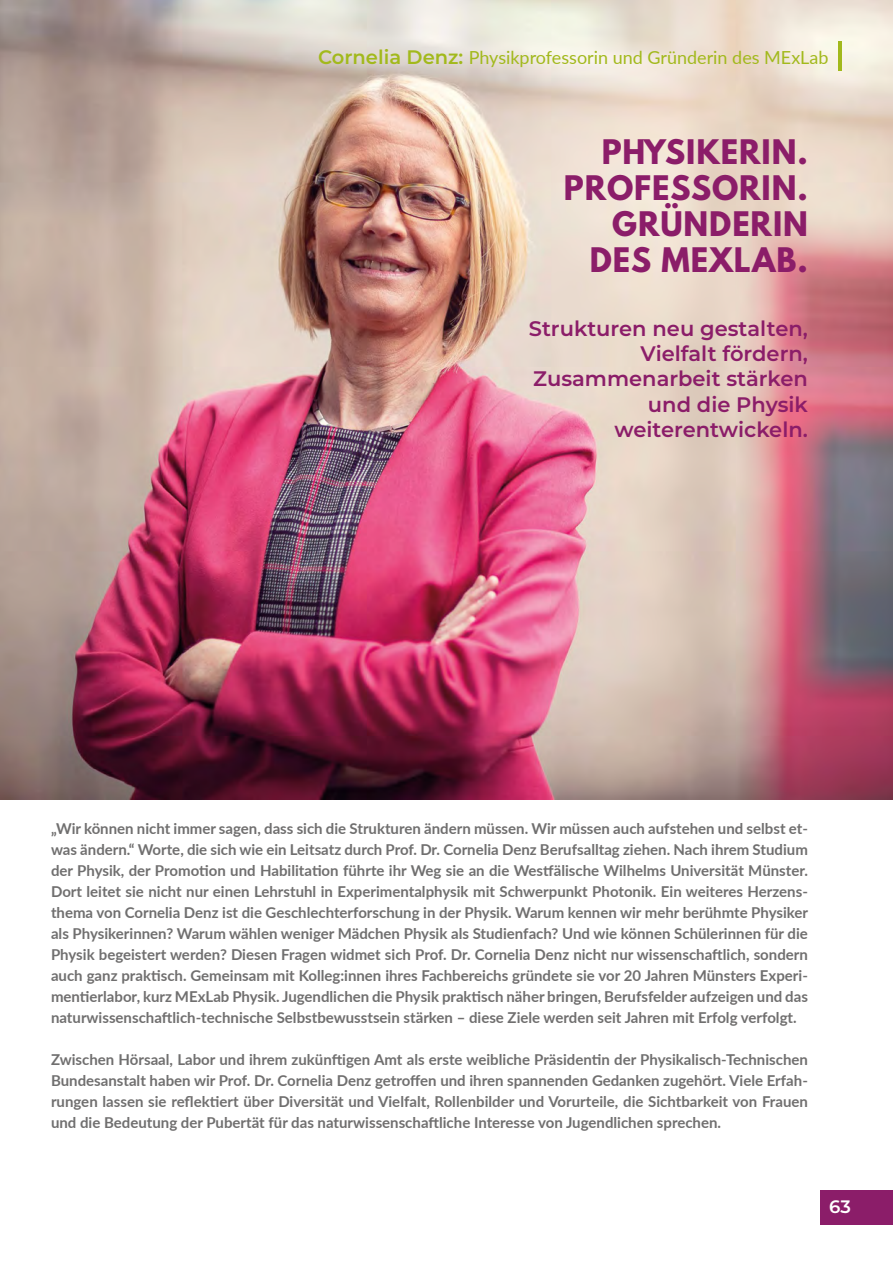
<style>
.page{position:relative;width:893px;height:1263px;background:#fff}
.page>*{position:absolute;margin:0;border:0;box-sizing:border-box;transform-origin:0 0}
.Brsch_Head_weiss{font:700 30px "League Spartan";letter-spacing:.03em;color:#8b1d69}
.Brsch_Head_Sub_weiss{font:600 21px "Montserrat";color:#8b1d69}
.Brsch_Kolumne{font:18px "Lato";color:#a2b91c}
.t1{font:600 18px "Montserrat";color:#fff}
.Brsch_Copy_Intro{font:700 15px/21px "Lato";color:#706f6f;text-align:justify}
.s1{font-family:"Montserrat";font-weight:600;font-size:19.5px}
</style>
<div class="page">
<img style="left:0;top:0;width:893px;height:799px">
<div style="left:821px;top:1191px;width:72px;height:34px;background:#8b1d69"></div>
<hr style="left:838px;top:42px;width:4px;height:29px;background:#a2b91c">
<p class="Brsch_Kolumne" style="left:318px;top:44px;width:512px"><span class="s1">Cornelia Denz:</span> Physikprofessorin und Gründerin des MExLab</p>
<p class="Brsch_Head_weiss" style="left:602px;top:128px;width:208px">PHYSIKERIN.</p>
<p class="Brsch_Head_weiss" style="left:564px;top:164px;width:246px">PROFESSORIN.</p>
<p class="Brsch_Head_weiss" style="left:612px;top:200px;width:197px">GRÜNDERIN</p>
<p class="Brsch_Head_weiss" style="left:590px;top:236px;width:219px">DES MEXLAB.</p>
<p class="Brsch_Head_Sub_weiss" style="left:529px;top:314px;width:281px">Strukturen neu gestalten,</p>
<p class="Brsch_Head_Sub_weiss" style="left:641px;top:339px;width:169px">Vielfalt fördern,</p>
<p class="Brsch_Head_Sub_weiss" style="left:533px;top:364px;width:276px">Zusammenarbeit stärken</p>
<p class="Brsch_Head_Sub_weiss" style="left:648px;top:389px;width:162px">und die Physik</p>
<p class="Brsch_Head_Sub_weiss" style="left:614px;top:414px;width:195px">weiterentwickeln.</p>
<p class="Brsch_Copy_Intro" style="left:51px;top:817px;width:759px">„Wir können nicht immer sagen, dass sich die Strukturen ändern müssen. Wir müssen auch aufstehen und selbst et&shy;was ändern.“ Worte, die sich wie ein Leitsatz durch Prof. Dr. Cornelia Denz Berufsalltag ziehen. Nach ihrem Studium der Physik, der Promotion und Habilitation führte ihr Weg sie an die Westfälische Wilhelms Universität Münster.<br>Dort leitet sie nicht nur einen Lehrstuhl in Experimentalphysik mit Schwerpunkt Photonik. Ein weiteres Herzens&shy;thema von Cornelia Denz ist die Geschlechterforschung in der Physik. Warum kennen wir mehr berühmte Physiker als Physikerinnen? Warum wählen weniger Mädchen Physik als Studienfach? Und wie können Schülerinnen für die Physik begeistert werden? Diesen Fragen widmet sich Prof. Dr. Cornelia Denz nicht nur wissenschaftlich, sondern auch ganz praktisch. Gemeinsam mit Kolleg:innen ihres Fachbereichs gründete sie vor 20 Jahren Münsters Experi&shy;mentierlabor, kurz MExLab Physik. Jugendlichen die Physik praktisch näher bringen, Berufsfelder aufzeigen und das naturwissenschaftlich-technische Selbstbewusstsein stärken – diese Ziele werden seit Jahren mit Erfolg verfolgt.</p>
<p class="Brsch_Copy_Intro" style="left:51px;top:1048px;width:758px">Zwischen Hörsaal, Labor und ihrem zukünftigen Amt als erste weibliche Präsidentin der Physikalisch-Technischen Bundesanstalt haben wir Prof. Dr. Cornelia Denz getroffen und ihren spannenden Gedanken zugehört. Viele Erfah&shy;rungen lassen sie reflektiert über Diversität und Vielfalt, Rollenbilder und Vorurteile, die Sichtbarkeit von Frauen und die Bedeutung der Pubertät für das naturwissenschaftliche Interesse von Jugendlichen sprechen.</p>
<p class="t1" style="left:829px;top:1194px;width:23px">63</p>
</div>
